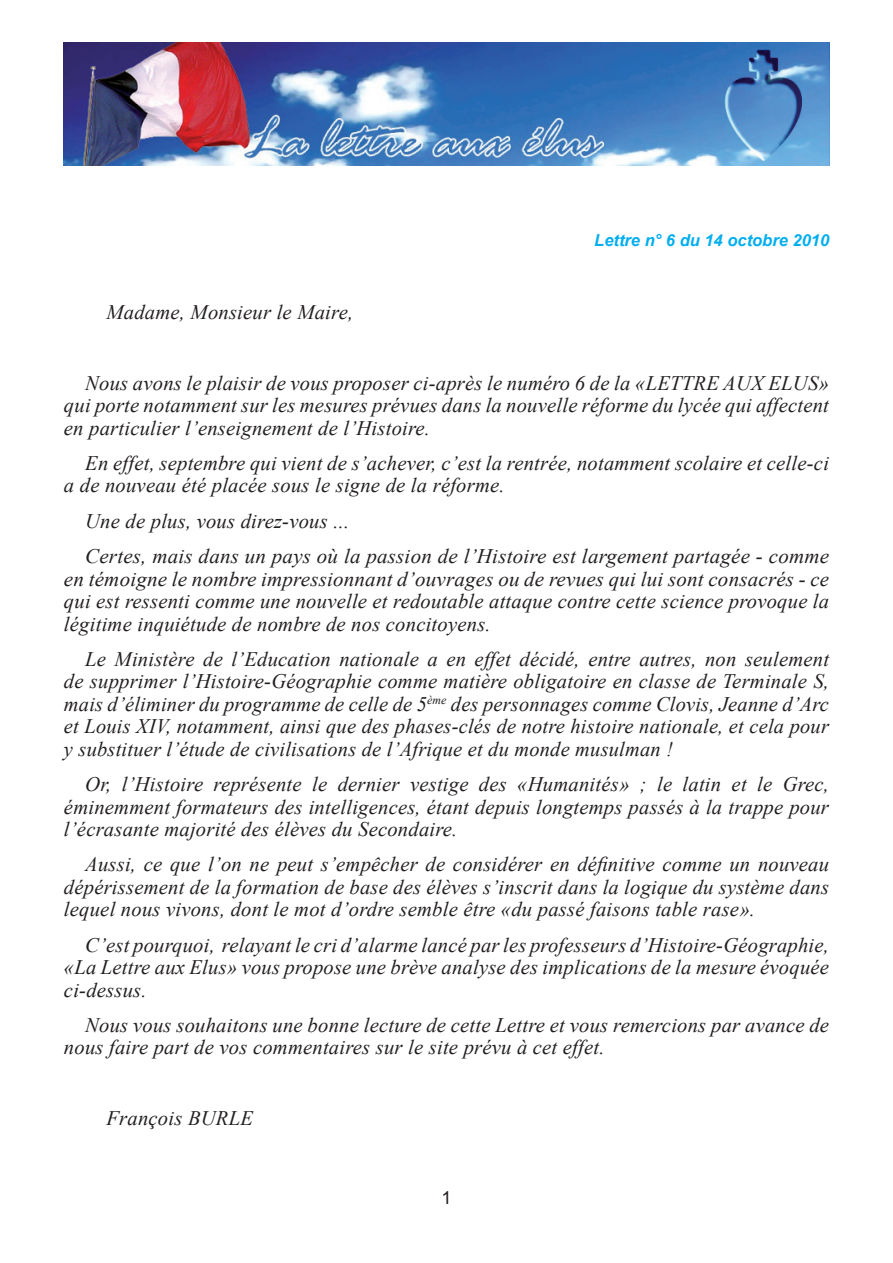
<style>
.page{position:relative;width:893px;height:1263px;background:#fff}
.page>*{position:absolute;margin:0;border:0;box-sizing:border-box;transform-origin:0 0}
.t1{font:italic 20.7px/22.5px "Times New Roman";letter-spacing:.01em;color:#231f20;text-align:justify}
.t2{font:18px "Arial";color:#231f20}
.t3{font:italic 700 16.5px "Arial";color:#00aeef}
</style>
<div class="page">
<img style="left:64px;top:43px;width:765px;height:123px">
<p class="t1" style="left:106px;top:301px;width:248px">Madame, Monsieur le Maire,</p>
<p class="t3" style="left:594px;top:229px;width:236px">Lettre n° 6 du 14 octobre 2010</p>
<p class="t1" style="left:64px;top:371px;width:766px;text-indent:21px">Nous avons le plaisir de vous proposer ci-après le numéro 6 de la «LETTRE AUX ELUS» qui porte notamment sur les mesures prévues dans la nouvelle réforme du lycée qui affectent en particulier l’enseignement de l’Histoire.</p>
<p class="t1" style="left:64px;top:451px;width:767px;text-indent:21px">En effet, septembre qui vient de s’achever, c’est la rentrée, notamment scolaire et celle-ci a de nouveau été placée sous le signe de la réforme.</p>
<p class="t1" style="left:85px;top:503px;width:745px;line-height:35.2px">Une de plus, vous direz-vous ...<br>Certes, mais dans un pays où la passion de l’Histoire est largement partagée - comme</p>
<p class="t1" style="left:64px;top:567px;width:767px">en témoigne le nombre impressionnant d’ouvrages ou de revues qui lui sont consacrés - ce qui est ressenti comme une nouvelle et redoutable attaque contre cette science provoque la légitime inquiétude de nombre de nos concitoyens.</p>
<p class="t1" style="left:64px;top:647px;width:767px;text-indent:21px">Le Ministère de l’Education nationale a en effet décidé, entre autres, non seulement de supprimer l’Histoire-Géographie comme matière obligatoire en classe de Terminale S, mais d’éliminer du programme de celle de 5<sup>ème</sup> des personnages comme Clovis, Jeanne d’Arc et Louis XIV, notamment, ainsi que des phases-clés de notre histoire nationale, et cela pour y substituer l’étude de civilisations de l’Afrique et du monde musulman !</p>
<p class="t1" style="left:64px;top:772px;width:767px;text-indent:21px">Or, l’Histoire représente le dernier vestige des «Humanités» ; le latin et le Grec, éminemment formateurs des intelligences, étant depuis longtemps passés à la trappe pour l’écrasante majorité des élèves du Secondaire.</p>
<p class="t1" style="left:64px;top:853px;width:767px;text-indent:21px">Aussi, ce que l’on ne peut s’empêcher de considérer en définitive comme un nouveau dépérissement de la formation de base des élèves s’inscrit dans la logique du système dans lequel nous vivons, dont le mot d’ordre semble être «du passé faisons table rase».</p>
<p class="t1" style="left:64px;top:933px;width:767px;text-indent:21px">C’est pourquoi, relayant le cri d’alarme lancé par les professeurs d’Histoire-Géographie, «La Lettre aux Elus» vous propose une brève analyse des implications de la mesure évoquée ci-dessus.</p>
<p class="t1" style="left:64px;top:1013px;width:767px;text-indent:21px">Nous vous souhaitons une bonne lecture de cette Lettre et vous remercions par avance de nous faire part de vos commentaires sur le site prévu à cet effet.</p>
<p class="t1" style="left:107px;top:1106px;width:148px">François BURLE</p>
<p class="t2" style="left:441px;top:1186px;width:12px">1</p>
</div>
